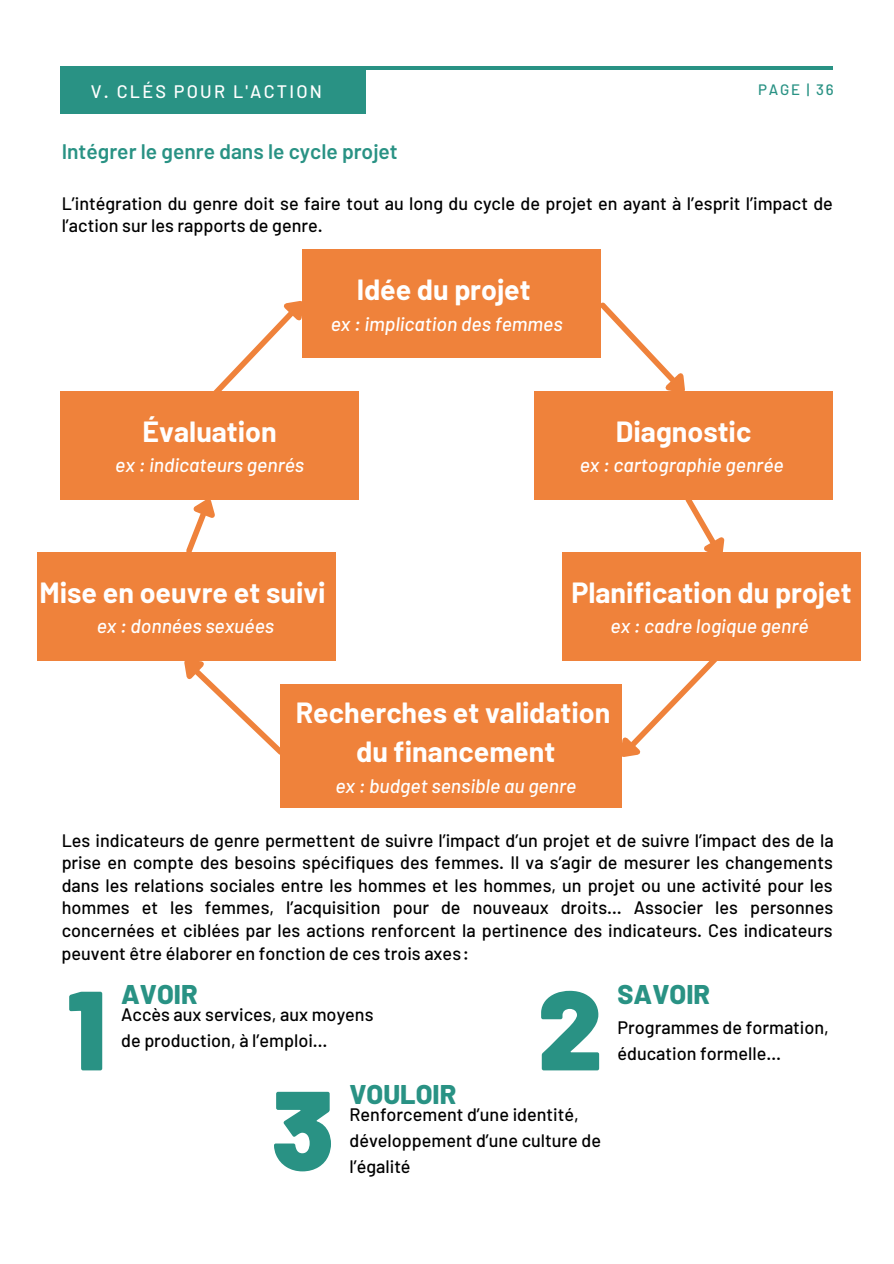
<style>
.page{position:relative;width:894px;height:1264px;background:#fff}
.page>*{position:absolute;margin:0;border:0;box-sizing:border-box;transform-origin:0 0}
.t1{font:900 112.35px "Barlow";color:#299284}
.t2{font:700 28.5px/39.5px "Barlow";color:#fff;text-align:center}
.t3{font:800 27px "Barlow";color:#299284}
.t4{font:600 21px "Barlow";color:#299284}
.t5{font:italic 500 19.5px "Barlow";color:#fff}
.t6{font:500 18px/22.5px "Barlow";color:#000}
.t7{font:500 18px "Barlow";letter-spacing:.12em;color:#fff}
.t8{font:500 15px "Barlow";letter-spacing:.12em;color:#299284}
</style>
<div class="page">
<div style="left:61px;top:66px;width:305px;height:48px;background:#299284"></div>
<hr style="left:61px;top:66px;width:771px;height:4px;background:#299284">
<div style="left:302px;top:250px;width:298px;height:108px;background:#ef823b"></div>
<div style="left:534px;top:391px;width:299px;height:108px;background:#ef823b"></div>
<div style="left:562px;top:552px;width:298px;height:108px;background:#ef823b"></div>
<div style="left:37px;top:552px;width:299px;height:108px;background:#ef823b"></div>
<div style="left:280px;top:684px;width:341px;height:124px;background:#ef823b"></div>
<div style="left:61px;top:391px;width:298px;height:108px;background:#ef823b"></div>
<svg style="left:600px;top:297px;width:85px;height:94px"></svg>
<svg style="left:680px;top:499px;width:58px;height:53px"></svg>
<svg style="left:602px;top:660px;width:125px;height:112px"></svg>
<svg style="left:169px;top:660px;width:119px;height:95px"></svg>
<svg style="left:182px;top:499px;width:48px;height:53px"></svg>
<svg style="left:213px;top:301px;width:89px;height:90px"></svg>
<p class="t7" style="left:91px;top:80px;width:232px">V. CLÉS POUR L'ACTION</p>
<p class="t8" style="left:758px;top:80px;width:77px">PAGE | 36</p>
<p class="t4" style="left:62px;top:138px;width:337px">Intégrer le genre dans le cycle projet</p>
<p class="t6" style="left:62px;top:191px;width:772px">L’intégration du genre doit se faire tout au long du cycle de projet en ayant à l’esprit l’impact de l’action sur les rapports de genre.</p>
<h2 class="t2" style="left:357px;top:269px;width:175px">Idée du projet</h2>
<p class="t5" style="left:330px;top:311px;width:233px">ex : implication des femmes</p>
<h2 class="t2" style="left:143px;top:411px;width:135px">Évaluation</h2>
<p class="t5" style="left:115px;top:453px;width:190px">ex : indicateurs genrés</p>
<h2 class="t2" style="left:615px;top:411px;width:137px">Diagnostic</h2>
<p class="t5" style="left:579px;top:453px;width:205px">ex : cartographie genrée</p>
<h2 class="t2" style="left:39px;top:572px;width:288px">Mise en oeuvre et suivi</h2>
<p class="t5" style="left:97px;top:614px;width:179px">ex : données sexuées</p>
<h2 class="t2" style="left:571px;top:572px;width:281px">Planification du projet</h2>
<p class="t5" style="left:610px;top:614px;width:200px">ex : cadre logique genré</p>
<h2 class="t2" style="left:295px;top:692px;width:316px">Recherches et validation du financement</h2>
<p class="t5" style="left:335px;top:773px;width:242px">ex : budget sensible au genre</p>
<p class="t6" style="left:62px;top:828px;width:773px;text-align:justify">Les indicateurs de genre permettent de suivre l’impact d’un projet et de suivre l’impact des de la prise en compte des besoins spécifiques des femmes. Il va s’agir de mesurer les changements dans les relations sociales entre les hommes et les hommes, un projet ou une activité pour les hommes et les femmes, l’acquisition pour de nouveaux droits… Associer les personnes concernées et ciblées par les actions renforcent la pertinence des indicateurs. Ces indicateurs peuvent être élaborer en fonction de ces trois axes:</p>
<h1 class="t1" style="left:68px;top:958px;width:39px">1</h1>
<h3 class="t3" style="left:121px;top:977px;width:78px">AVOIR</h3>
<p class="t6" style="left:121px;top:1001px;width:254px;line-height:26px">Accès aux services, aux moyens de production, à l’emploi…</p>
<h1 class="t1" style="left:537px;top:958px;width:66px">2</h1>
<h3 class="t3" style="left:617px;top:977px;width:94px">SAVOIR</h3>
<p class="t6" style="left:617px;top:1013px;width:213px;line-height:26px">Programmes de formation, éducation formelle…</p>
<h1 class="t1" style="left:271px;top:1058px;width:64px">3</h1>
<h3 class="t3" style="left:349px;top:1077px;width:108px">VOULOIR</h3>
<p class="t6" style="left:349px;top:1101px;width:253px;line-height:26px">Renforcement d’une identité, développement d’une culture de l’égalité</p>
</div>
